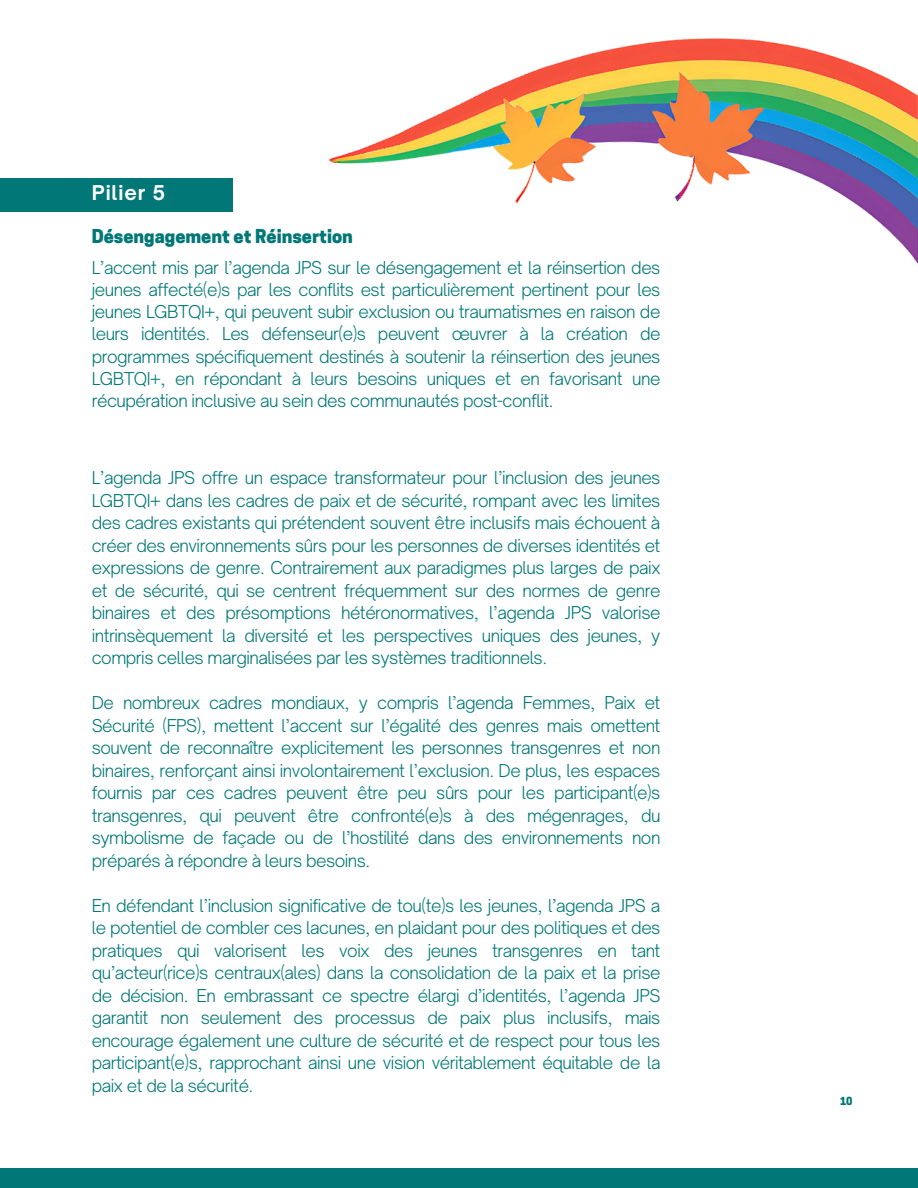
<style>
.page{position:relative;width:918px;height:1188px;background:#fff}
.page>*{position:absolute;margin:0;border:0;box-sizing:border-box;transform-origin:0 0}
.t1{font:700 19.5px "Open Sauce One";letter-spacing:.05em;color:#fff}
.t2{font:800 18px "Cooper Hewitt";color:#017777}
.t3{font:300 16.95px/22.5px "Open Sauce One";letter-spacing:-.03em;color:#017777;text-align:justify}
.t4{font:800 10.5px "Cooper Hewitt";color:#017777}
</style>
<div class="page">
<div style="left:0;top:1168px;width:918px;height:20px;background:#017777"></div>
<img style="left:330px;top:39px;width:588px;height:225px">
<svg style="left:660px;top:156px;width:32px;height:29px"></svg>
<div style="left:0;top:178px;width:232px;height:34px;background:#017777"></div>
<p class="t1" style="left:92px;top:181px;width:75px">Pilier 5</p>
<h1 class="t2" style="left:92px;top:230px;width:263px">Désengagement et Réinsertion</h1>
<h1 class="t3" style="left:92px;top:256px;width:570px">L’accent mis par l’agenda JPS sur le désengagement et la réinsertion des jeunes affecté(e)s par les conflits est particulièrement pertinent pour les jeunes LGBTQI+, qui peuvent subir exclusion ou traumatismes en raison de leurs identités. Les défenseur(e)s peuvent œuvrer à la création de programmes spécifiquement destinés à soutenir la réinsertion des jeunes LGBTQI+, en répondant à leurs besoins uniques et en favorisant une récupération inclusive au sein des communautés post-conflit.</h1>
<p class="t3" style="left:92px;top:467px;width:570px">L’agenda JPS offre un espace transformateur pour l’inclusion des jeunes LGBTQI+ dans les cadres de paix et de sécurité, rompant avec les limites des cadres existants qui prétendent souvent être inclusifs mais échouent à créer des environnements sûrs pour les personnes de diverses identités et expressions de genre. Contrairement aux paradigmes plus larges de paix et de sécurité, qui se centrent fréquemment sur des normes de genre binaires et des présomptions hétéronormatives, l’agenda JPS valorise intrinsèquement la diversité et les perspectives uniques des jeunes, y compris celles marginalisées par les systèmes traditionnels.</p>
<p class="t3" style="left:92px;top:692px;width:570px">De nombreux cadres mondiaux, y compris l’agenda Femmes, Paix et Sécurité (FPS), mettent l’accent sur l’égalité des genres mais omettent souvent de reconnaître explicitement les personnes transgenres et non binaires, renforçant ainsi involontairement l’exclusion. De plus, les espaces fournis par ces cadres peuvent être peu sûrs pour les participant(e)s transgenres, qui peuvent être confronté(e)s à des mégenrages, du symbolisme de façade ou de l’hostilité dans des environnements non préparés à répondre à leurs besoins.</p>
<p class="t3" style="left:92px;top:894px;width:570px">En défendant l’inclusion significative de tou(te)s les jeunes, l’agenda JPS a le potentiel de combler ces lacunes, en plaidant pour des politiques et des pratiques qui valorisent les voix des jeunes transgenres en tant qu’acteur(rice)s centraux(ales) dans la consolidation de la paix et la prise de décision. En embrassant ce spectre élargi d’identités, l’agenda JPS garantit non seulement des processus de paix plus inclusifs, mais encourage également une culture de sécurité et de respect pour tous les participant(e)s, rapprochant ainsi une vision véritablement équitable de la paix et de la sécurité.</p>
<p class="t4" style="left:840px;top:1097px;width:14px">10</p>
</div>
